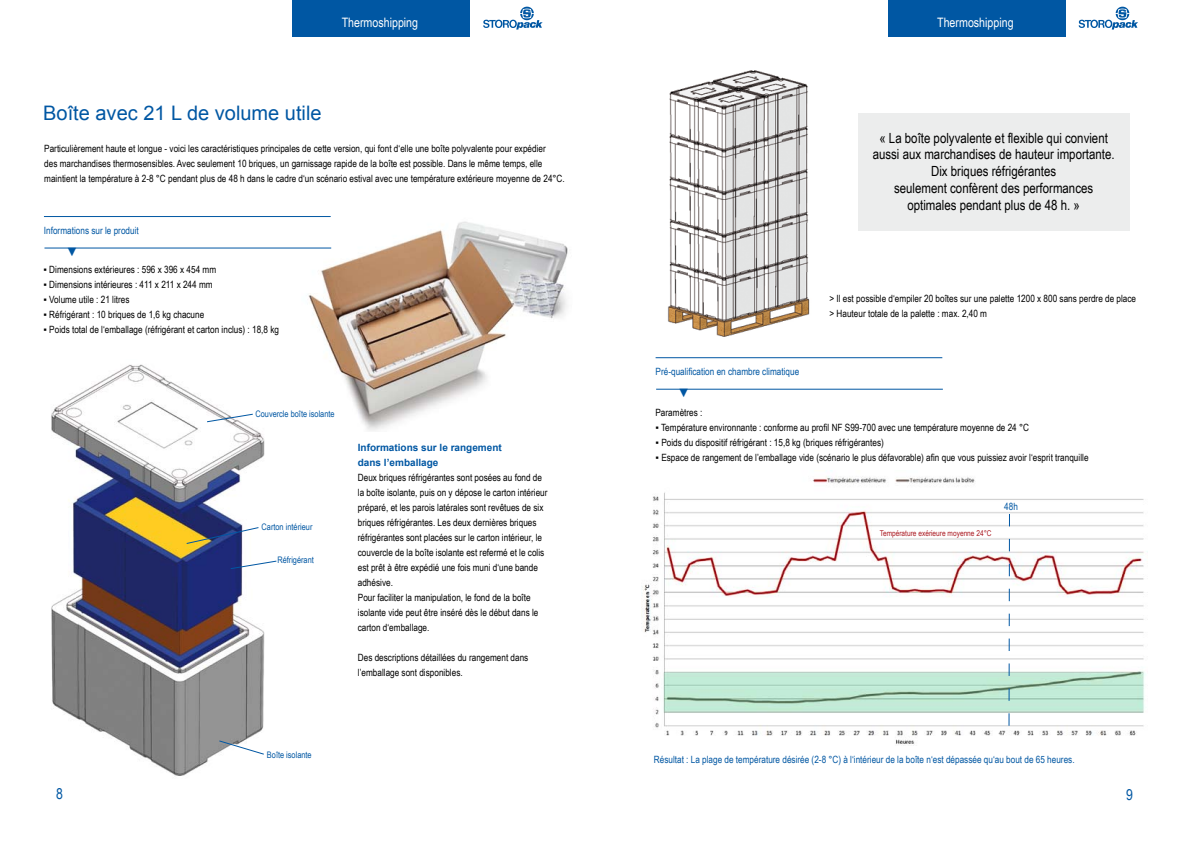
<style>
.page{position:relative;width:1191px;height:842px;background:#fff}
.page>*{position:absolute;margin:0;border:0;box-sizing:border-box;transform-origin:0 0}
.t1{font:20px "Arial";color:#0057a3}
.t2{font:15px "Arial Narrow";color:#0057a3}
.t3{font:14px/16.8px "Arial Narrow";color:#000;text-align:center}
.t4{font:13px "Arial Narrow";color:#fff}
.t5{font:12px "Times New Roman";color:#0057a3}
.t6{font:10px/15px "Arial Narrow";color:#000}
.t7{font:10px "Arial Narrow";color:#0057a3}
.t8{font:700 10px/15px "Arial";color:#0057a3}
.t9{font:9px "Arial Narrow";color:#0057a3}
.t10{font:8px "Arial Narrow";color:#ab1a22}
</style>
<div class="page">
<div style="left:292px;top:0;width:178px;height:37px;background:#0057a3"></div>
<svg style="left:483px;top:7px;width:59px;height:23px"></svg>
<div style="left:888px;top:0;width:177px;height:37px;background:#0057a3"></div>
<svg style="left:1078px;top:7px;width:60px;height:23px"></svg>
<img style="left:641px;top:476px;width:504px;height:270px">
<img style="left:301px;top:221px;width:267px;height:210px">
<img style="left:51px;top:364px;width:214px;height:412px">
<hr style="left:44px;top:216px;width:287px;height:1px;background:#0057a3">
<hr style="left:44px;top:248px;width:287px;height:1px;background:#0057a3">
<hr style="left:655px;top:357px;width:287px;height:1px;background:#0057a3">
<hr style="left:656px;top:389px;width:287px;height:1px;background:#0057a3">
<div style="left:857px;top:113px;width:272px;height:118px;background:#eceded"></div>
<svg style="left:206px;top:413px;width:48px;height:10px"></svg>
<svg style="left:185px;top:526px;width:75px;height:19px"></svg>
<svg style="left:229px;top:560px;width:48px;height:10px"></svg>
<svg style="left:218px;top:740px;width:47px;height:15px"></svg>
<img style="left:667px;top:70px;width:143px;height:267px">
<svg style="left:1008px;top:513px;width:2px;height:214px"></svg>
<h3 class="t4" style="left:342px;top:13px;width:78px">Thermoshipping</h3>
<h3 class="t4" style="left:937px;top:13px;width:78px">Thermoshipping</h3>
<h1 class="t1" style="left:43px;top:99px;width:280px">Boîte avec 21 L de volume utile</h1>
<p class="t6" style="left:44px;top:141px;width:522px">Particulièrement haute et longue - voici les caractéristiques principales de cette version, qui font d‘elle une boîte polyvalente pour expédier<br>des marchandises thermosensibles. Avec seulement 10 briques, un garnissage rapide de la boîte est possible. Dans le même temps, elle maintient la température à 2-8 °C pendant plus de 48 h dans le cadre d‘un scénario estival avec une température extérieure moyenne de 24°C.</p>
<p class="t7" style="left:44px;top:223px;width:96px">Informations sur le produit</p>
<p class="t5" style="left:66px;top:244px;width:13px">▼</p>
<p class="t6" style="left:43px;top:262px;width:174px">▪ Dimensions extérieures : 596 x 396 x 454 mm</p>
<p class="t6" style="left:43px;top:277px;width:171px">▪ Dimensions intérieures : 411 x 211 x 244 mm</p>
<p class="t6" style="left:43px;top:292px;width:88px">▪ Volume utile : 21 litres</p>
<p class="t6" style="left:43px;top:307px;width:162px">▪ Réfrigérant : 10 briques de 1,6 kg chacune</p>
<p class="t6" style="left:43px;top:322px;width:237px">▪ Poids total de l‘emballage (réfrigérant et carton inclus) : 18,8 kg</p>
<h2 class="t2" style="left:56px;top:783px;width:8px">8</h2>
<p class="t9" style="left:255px;top:407px;width:81px">Couvercle boîte isolante</p>
<p class="t9" style="left:261px;top:520px;width:52px">Carton intérieur</p>
<p class="t9" style="left:277px;top:554px;width:38px">Réfrigérant</p>
<p class="t8" style="left:358px;top:440px;width:145px">Informations sur le rangement dans l’emballage</p>
<p class="t6" style="left:358px;top:470px;width:191px">Deux briques réfrigérantes sont posées au fond de la boîte isolante, puis on y dépose le carton intérieur préparé, et les parois latérales sont revêtues de six briques réfrigérantes. Les deux dernières briques réfrigérantes sont placées sur le carton intérieur, le couvercle de la boîte isolante est refermé et le colis est prêt à être expédié une fois muni d‘une bande adhésive.<br>Pour faciliter la manipulation, le fond de la boîte isolante vide peut être inséré dès le début dans le carton d‘emballage.</p>
<p class="t6" style="left:358px;top:650px;width:172px">Des descriptions détaillées du rangement dans l’emballage sont disponibles.</p>
<p class="t9" style="left:267px;top:748px;width:46px">Boîte isolante</p>
<h3 class="t3" style="left:872px;top:129px;width:243px">« La boîte polyvalente et flexible qui convient aussi aux marchandises de hauteur importante.<br>Dix briques réfrigérantes<br>seulement confèrent des performances optimales pendant plus de 48 h. »</h3>
<p class="t7" style="left:655px;top:364px;width:145px">Pré-qualification en chambre climatique</p>
<p class="t5" style="left:678px;top:385px;width:13px">▼</p>
<p class="t6" style="left:829px;top:291px;width:308px">&gt; Il est possible d‘empiler 20 boîtes sur une palette 1200 x 800 sans perdre de place &gt; Hauteur totale de la palette : max. 2,40 m</p>
<p class="t6" style="left:655px;top:404px;width:48px">Paramètres :</p>
<p class="t6" style="left:655px;top:419px;width:375px">▪ Température environnante : conforme au profil NF S99-700 avec une température moyenne de 24 °C</p>
<p class="t6" style="left:655px;top:434px;width:230px">▪ Poids du dispositif réfrigérant : 15,8 kg (briques réfrigérantes)</p>
<p class="t6" style="left:655px;top:449px;width:434px">▪ Espace de rangement de l’emballage vide (scénario le plus défavorable) afin que vous puissiez avoir l‘esprit tranquille</p>
<p class="t10" style="left:879px;top:527px;width:113px">Température exérieure moyenne 24°C</p>
<p class="t7" style="left:1004px;top:499px;width:15px">48h</p>
<p class="t7" style="left:654px;top:752px;width:422px">Résultat : La plage de température désirée (2-8 °C) à l‘intérieur de la boîte n‘est dépassée qu‘au bout de 65 heures.</p>
<h2 class="t2" style="left:1126px;top:783px;width:8px">9</h2>
</div>
